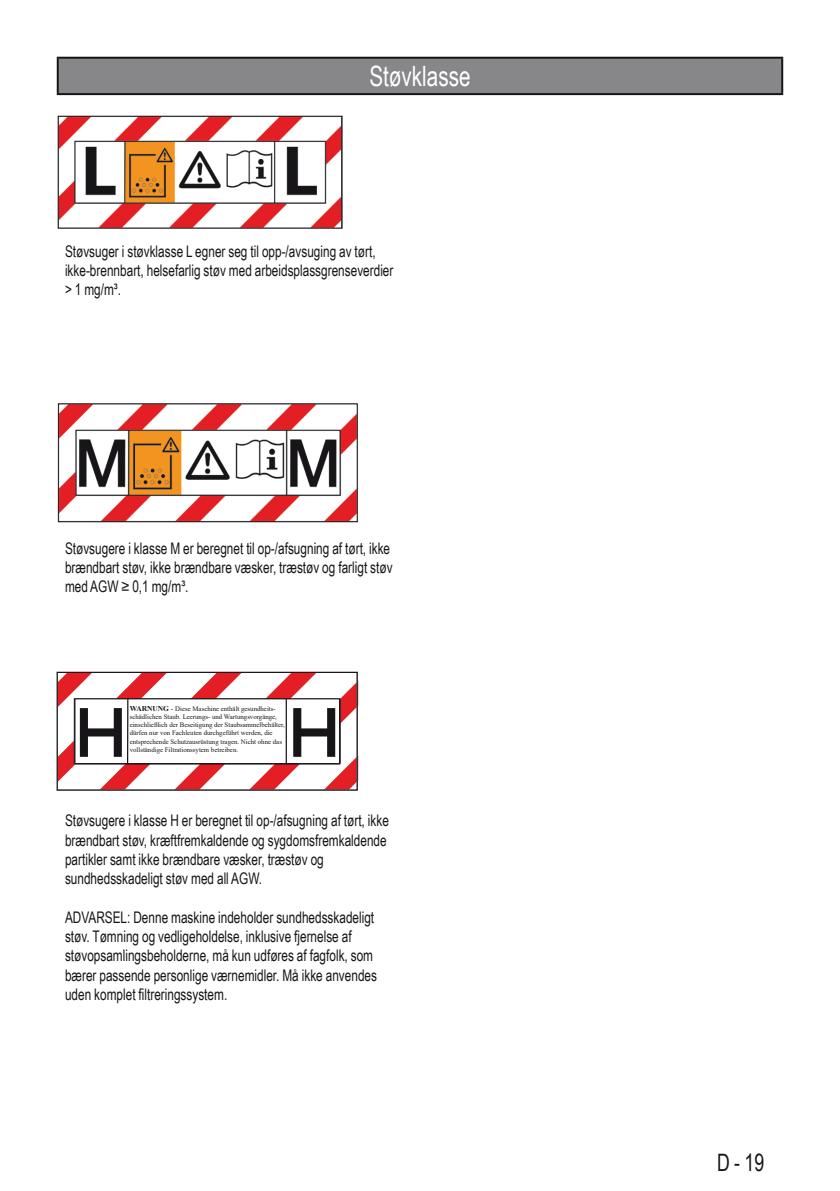
<style>
.page{position:relative;width:840px;height:1191px;background:#fff}
.page>*{position:absolute;margin:0;border:0;box-sizing:border-box;transform-origin:0 0}
.Fließtext{font:28px "Arial Narrow";color:#fff;scale:.9 1}
.t1{font:24px "Arial Narrow";color:#171518;scale:.9 1}
.Tabelle_Fließtext{font:16px/19.2px "Arial Narrow";color:#171518;scale:.9 1}
.t2{font:6.8px/8.2px "Times New Roman";color:#171518}
.s1{font-weight:700;font-size:7.4px}
.s2{font-size:7.4px}
</style>
<div class="page">
<div style="left:58px;top:58px;width:723px;height:36px;background:#878689"></div>
<hr style="left:57px;top:57px;width:725px;height:2px;background:#171518">
<hr style="left:57px;top:59px;width:2px;height:34px;background:#171518">
<hr style="left:780px;top:59px;width:2px;height:34px;background:#171518">
<hr style="left:57px;top:93px;width:725px;height:2px;background:#171518">
<img style="left:57px;top:116px;width:285px;height:113px">
<img style="left:57px;top:403px;width:301px;height:120px">
<svg style="left:56px;top:671px;width:302px;height:120px"></svg>
<div style="left:57px;top:671px;width:300px;height:119px;border:1px solid #171518"></div>
<div style="left:74px;top:699px;width:265px;height:64px;background:#fff"></div>
<div style="left:74px;top:698px;width:266px;height:66px;border:1px solid #171518"></div>
<hr style="left:74px;top:699px;width:1px;height:65px;background:#171518">
<hr style="left:127px;top:699px;width:1px;height:65px;background:#171518">
<hr style="left:285px;top:699px;width:2px;height:64px;background:#171518">
<hr style="left:339px;top:699px;width:1px;height:64px;background:#171518">
<hr style="left:75px;top:763px;width:265px;height:1px;background:#171518">
<div style="left:80px;top:708px;width:8px;height:49px;background:#171518"></div>
<div style="left:114px;top:708px;width:8px;height:49px;background:#171518"></div>
<div style="left:84px;top:728px;width:34px;height:8px;background:#171518"></div>
<div style="left:293px;top:708px;width:8px;height:49px;background:#171518"></div>
<div style="left:327px;top:708px;width:8px;height:49px;background:#171518"></div>
<div style="left:297px;top:728px;width:34px;height:8px;background:#171518"></div>
<p class="Fließtext" style="left:369px;top:56px;width:114px">Støvklasse</p>
<p class="Tabelle_Fließtext" style="left:65px;top:241px;width:346px">Støvsuger i støvklasse L egner seg til opp-/avsuging av tørt,</p>
<p class="Tabelle_Fließtext" style="left:65px;top:260px;width:366px">ikke-brennbart, helsefarlig støv med arbeidsplassgrenseverdier</p>
<p class="Tabelle_Fließtext" style="left:65px;top:279px;width:64px">&gt; 1 mg/m³.</p>
<p class="Tabelle_Fließtext" style="left:65px;top:537px;width:365px">Støvsugere i klasse M er beregnet til op-/afsugning af tørt, ikke brændbart støv, ikke brændbare væsker, træstøv og farligt støv med AGW ≥ 0,1 mg/m³.</p>
<p class="t2" style="left:130px;top:704px;width:157px"><span class="s1">WARNUNG</span> <span class="s2">-</span> Diese Maschine enthält gesundheits&shy;schädlichen Staub. Leerungs- und Wartungsvorgänge, einschließlich der Beseitigung der Staubsammelbehälter, dürfen nur von Fachleuten durchgeführt werden, die entsprechende Schutzausrüstung tragen. Nicht ohne das vollständige Filtrationssytem betreiben.</p>
<p class="Tabelle_Fließtext" style="left:65px;top:810px;width:361px">Støvsugere i klasse H er beregnet til op-/afsugning af tørt, ikke</p>
<p class="Tabelle_Fließtext" style="left:65px;top:829px;width:359px">brændbart støv, kræftfremkaldende og sygdomsfremkaldende</p>
<p class="Tabelle_Fließtext" style="left:65px;top:849px;width:289px">partikler samt ikke brændbare væsker, træstøv og</p>
<p class="Tabelle_Fließtext" style="left:65px;top:868px;width:220px">sundhedsskadeligt støv med all AGW.</p>
<p class="Tabelle_Fließtext" style="left:65px;top:907px;width:345px">ADVARSEL: Denne maskine indeholder sundhedsskadeligt</p>
<p class="Tabelle_Fließtext" style="left:65px;top:926px;width:320px">støv. Tømning og vedligeholdelse, inklusive fjernelse af</p>
<p class="Tabelle_Fließtext" style="left:65px;top:945px;width:343px">støvopsamlingsbeholderne, må kun udføres af fagfolk, som</p>
<p class="Tabelle_Fließtext" style="left:65px;top:964px;width:348px">bærer passende personlige værnemidler. Må ikke anvendes</p>
<p class="Tabelle_Fließtext" style="left:65px;top:984px;width:182px">uden komplet filtreringssystem.</p>
<h2 class="t1" style="left:716px;top:1145px;width:54px">D - 19</h2>
</div>
